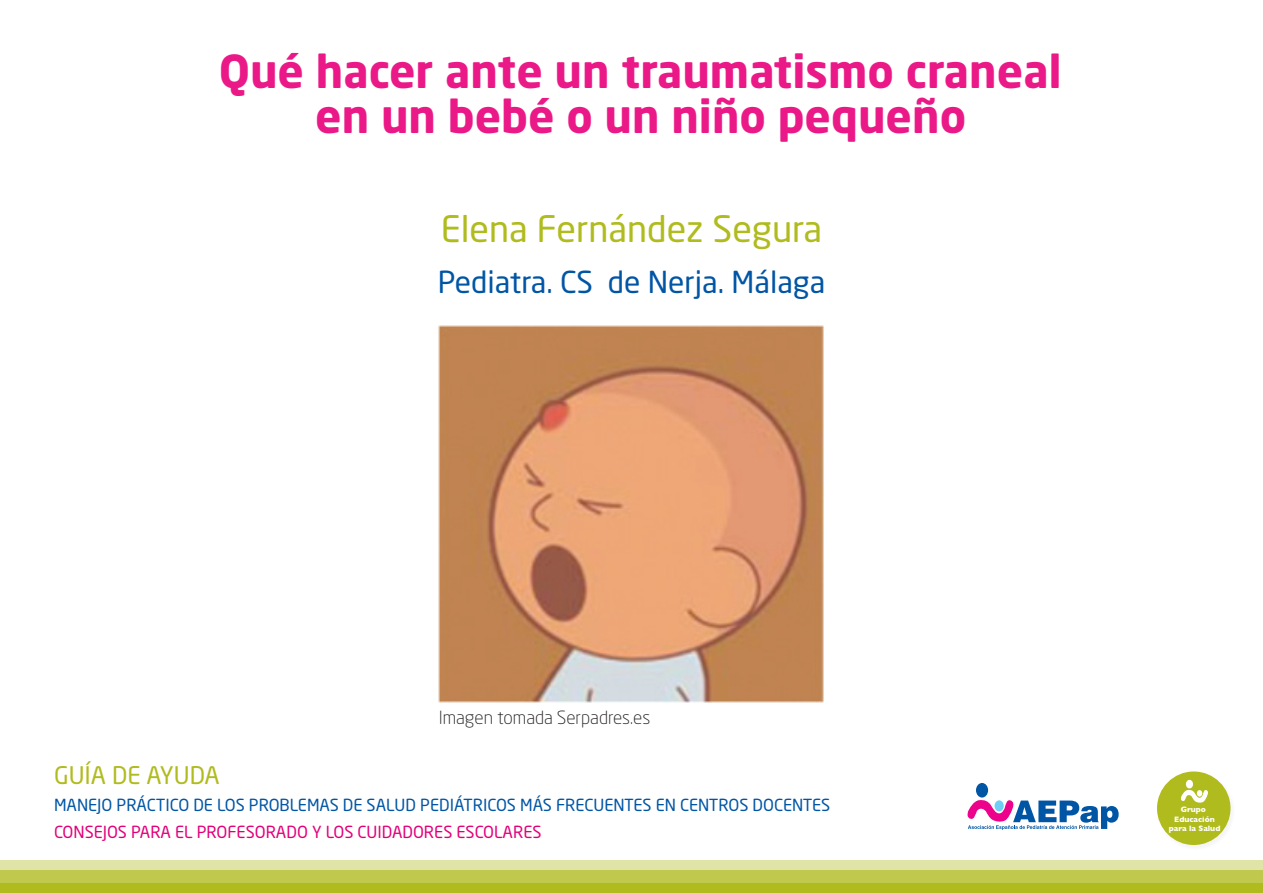
<style>
.page{position:relative;width:1263px;height:893px;background:#fff}
.page>*{position:absolute;margin:0;border:0;box-sizing:border-box;transform-origin:0 0}
._00_LADILLO_1_MAGENT{font:700 45px/45px "Neo Sans Std";color:#ea1987;text-align:center}
.t1{font:36px "Neo Sans Std";color:#b0bb1d}
.t2{font:30px "Neo Sans Std";color:#0155a5}
.t3{font:24px "Neo Sans Std";color:#b0bb1d}
.FUENTE{font:300 18px "Neo Sans Std";color:#231f20}
.t4{font:16.5px "Neo Sans Std";color:#0155a5}
.t5{font:16.5px "Neo Sans Std";color:#e2007a}
.t6{font:700 7.95px/9.6px "Gill Sans";color:#fff;text-align:center}
</style>
<div class="page">
<div style="left:0;top:860px;width:1263px;height:33px;background:#e0e4a7"></div>
<div style="left:0;top:870px;width:1263px;height:23px;background:linear-gradient(to right,#c0c94d,#c0c94d)"></div>
<div style="left:0;top:884px;width:1263px;height:9px;background:#b0bb1d"></div>
<div style="left:976px;top:783px;width:12px;height:14px;background:#0155a5;border-radius:50%"></div>
<svg style="left:967px;top:800px;width:152px;height:30px"></svg>
<img style="left:1157px;top:771px;width:74px;height:74px">
<div style="left:1157px;top:771px;width:73px;height:74px;background:#b0bb1d;border-radius:50%"></div>
<div style="left:1186px;top:780px;width:7px;height:8px;background:#fff;border-radius:50%"></div>
<svg style="left:1181px;top:790px;width:27px;height:13px"></svg>
<img style="left:439px;top:326px;width:385px;height:376px">
<p class="_00_LADILLO_1_MAGENT" style="left:219px;top:48px;width:844px">Qué hacer ante un traumatismo craneal en un bebé o un niño pequeño</p>
<p class="t1" style="left:441px;top:206px;width:383px">Elena Fernández Segura</p>
<p class="t2" style="left:438px;top:263px;width:389px">Pediatra. CS de Nerja. Málaga</p>
<p class="FUENTE" style="left:439px;top:707px;width:213px">Imagen tomada Serpadres.es</p>
<p class="t3" style="left:54px;top:760px;width:167px">GUÍA DE AYUDA</p>
<p class="t4" style="left:54px;top:794px;width:778px">MANEJO PRÁCTICO DE LOS PROBLEMAS DE SALUD PEDIÁTRICOS MÁS FRECUENTES EN CENTROS DOCENTES</p>
<p class="t5" style="left:54px;top:821px;width:489px">CONSEJOS PARA EL PROFESORADO Y LOS CUIDADORES ESCOLARES</p>
<p class="t6" style="left:1169px;top:804px;width:53px">Grupo<br>Educación para la Salud</p>
</div>
